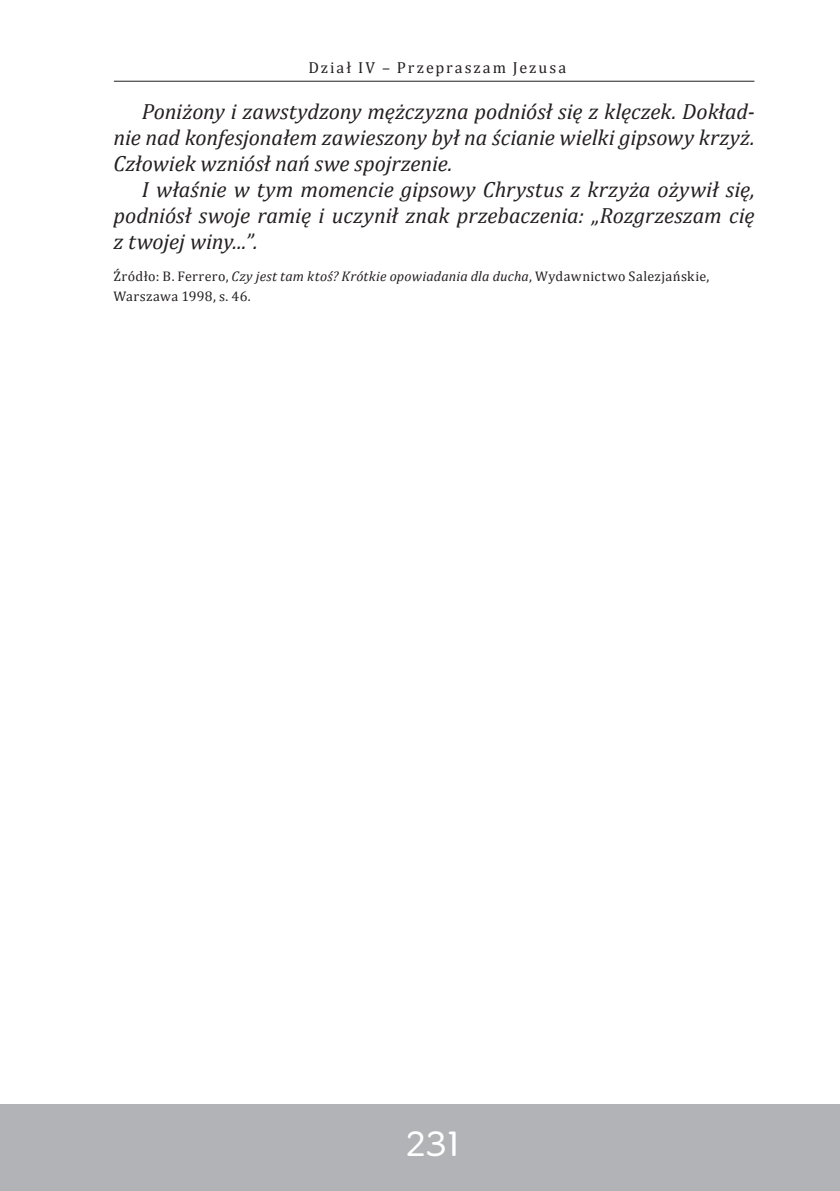
<style>
.page{position:relative;width:840px;height:1191px;background:#fff}
.page>*{position:absolute;margin:0;border:0;box-sizing:border-box;transform-origin:0 0}
.t1{font:300 36px "Merge";color:#fff}
.t2{font:italic 22px "Cambria";color:#231f20}
.t3{font:16px "Cambria";letter-spacing:.125em;color:#231f20}
.t4{font:14px/20px "Cambria";letter-spacing:.03em;color:#231f20}
.s1{font-style:italic}
</style>
<div class="page">
<hr style="left:0;top:1104px;width:1px;height:87px;background:#b2b3b7">
<div style="left:1px;top:1104px;width:838px;height:87px;background:#b2b3b7"></div>
<hr style="left:114px;top:81px;width:640px;height:1px;background:#231f20">
<p class="t3" style="left:308px;top:58px;width:259px">Dział IV – Przepraszam Jezusa</p>
<p class="t2" style="left:142px;top:96px;width:614px">Poniżony i zawstydzony mężczyzna podniósł się z klęczek. Dokład-</p>
<p class="t2" style="left:113px;top:122px;width:642px">nie nad konfesjonałem zawieszony był na ścianie wielki gipsowy krzyż.</p>
<p class="t2" style="left:113px;top:148px;width:340px">Człowiek wzniósł nań swe spojrzenie.</p>
<p class="t2" style="left:142px;top:174px;width:614px">I właśnie w tym momencie gipsowy Chrystus z krzyża ożywił się,</p>
<p class="t2" style="left:113px;top:200px;width:642px">podniósł swoje ramię i uczynił znak przebaczenia: „Rozgrzeszam cię</p>
<p class="t2" style="left:113px;top:226px;width:146px">z twojej winy...”.</p>
<p class="t4" style="left:113px;top:266px;width:597px">Źródło: B. Ferrero, <span class="s1">Czy jest tam ktoś? Krótkie opowiadania dla ducha</span>, Wydawnictwo Salezjańskie,<br>Warszawa 1998, s. 46.</p>
<p class="t1" style="left:405px;top:1122px;width:54px">231</p>
</div>
